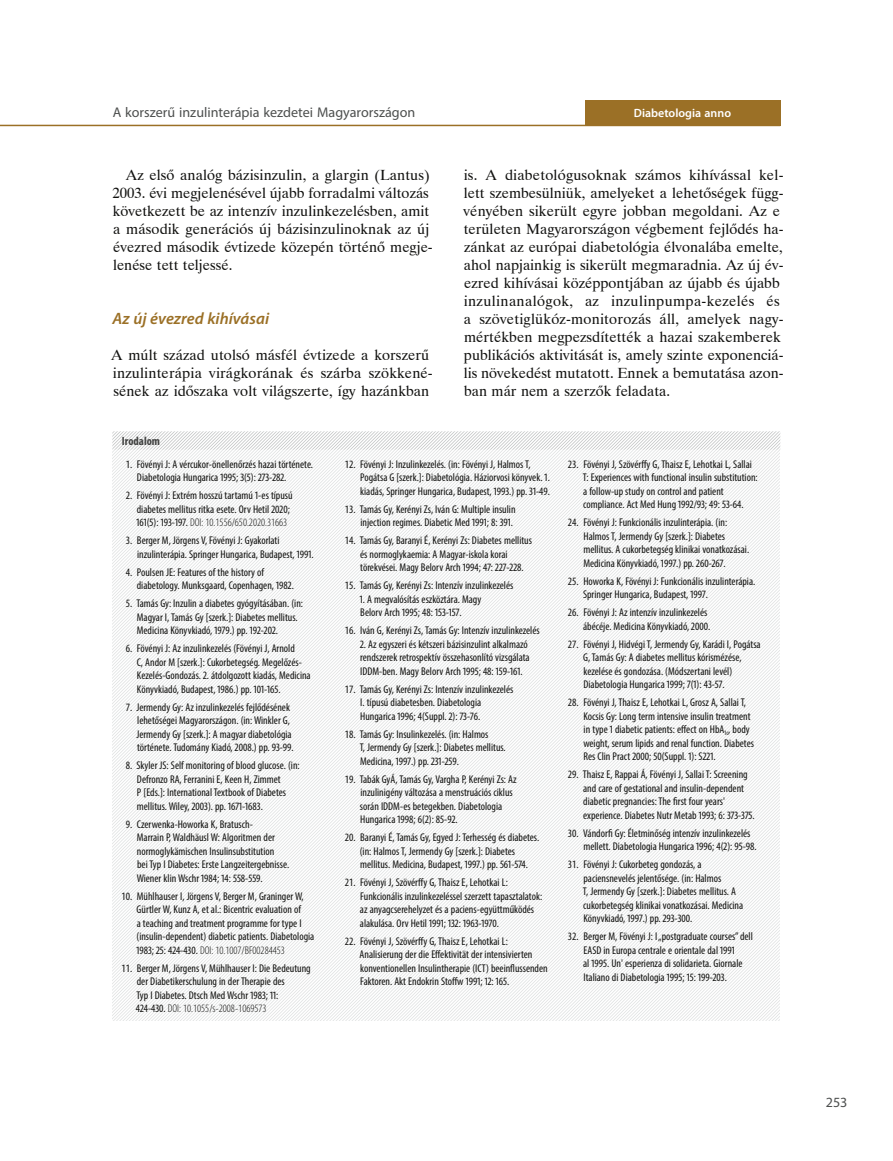
<style>
.page{position:relative;width:893px;height:1161px;background:#fff}
.page>*{position:absolute;margin:0;border:0;box-sizing:border-box;transform-origin:0 0}
.Közcím_1{font:italic 600 16.5px "Myriad Pro";color:#9b7026}
.Normal_beütés_nélkül{font:14.7px/18px "Dutch 801 BTWGL4";color:#11110f}
.t1{font:14.1px "Myriad Pro";color:#4d4f4e}
.t2{font:600 12px "Myriad Pro";color:#fff}
.t3{font:700 condensed 12px "Myriad Pro";color:#404140}
.t4{font:condensed 11.25px/13.5px "Myriad Pro";color:#11110f}
.s1{font-weight:300}
</style>
<div class="page">
<svg style="left:112px;top:431px;width:669px;height:590px"></svg>
<hr style="left:0;top:125px;width:780px;height:1px;background:#9b7026">
<div style="left:585px;top:100px;width:195px;height:25px;background:#9b7026"></div>
<p class="t1" style="left:113px;top:104px;width:304px">A korszerű inzulinterápia kezdetei Magyarországon</p>
<p class="Normal_beütés_nélkül" style="left:113px;top:165px;width:322px;text-indent:13px">Az első analóg bázisinzulin, a glargin (Lantus)<br>2003. évi megjelenésével újabb forradalmi változás következett be az intenzív inzulinkezelésben, amit a második generációs új bázisinzulinoknak az új évezred második évtizede közepén történő megje&shy;lenése tett teljessé.</p>
<p class="Közcím_1" style="left:113px;top:308px;width:158px">Az új évezred kihívásai</p>
<p class="Normal_beütés_nélkül" style="left:111px;top:345px;width:323px">A múlt század utolsó másfél évtizede a korszerű inzulinterápia virágkorának és szárba szökkené&shy;sének az időszaka volt világszerte, így hazánkban</p>
<p class="t2" style="left:634px;top:105px;width:99px">Diabetologia anno</p>
<p class="Normal_beütés_nélkül" style="left:463px;top:165px;width:322px">is. A diabetológusoknak számos kihívással kel&shy;lett szembesülniük, amelyeket a lehetőségek függ&shy;vényében sikerült egyre jobban megoldani. Az e területen Magyarországon végbement fejlődés ha&shy;zánkat az európai diabetológia élvonalába emelte, ahol napjainkig is sikerült megmaradnia. Az új év&shy;ezred kihívásai középpontjában az újabb és újabb inzulinanalógok, az inzulinpumpa-kezelés és a szövetiglükóz-monitorozás áll, amelyek nagy&shy;mértékben megpezsdítették a hazai szakemberek publikációs aktivitását is, amely szinte exponenciá&shy;lis növekedést mutatott. Ennek a bemutatása azon&shy;ban már nem a szerzők feladata.</p>
<p class="t3" style="left:122px;top:434px;width:40px">Irodalom</p>
<p class="t4" style="left:137px;top:457px;width:178px;text-indent:-11px">1. Fövényi J: A vércukor-önellenőrzés hazai története.<br>Diabetologia Hungarica 1995; 3(5): 273-282.</p>
<p class="t4" style="left:136px;top:488px;width:158px;text-indent:-11px">2. Fövényi J: Extrém hosszú tartamú 1-es típusú diabetes mellitus ritka esete. Orv Hetil 2020;<br>161(5): 193-197. <span class="s1">DOI: 10.1556/650.2020.31663</span></p>
<p class="t4" style="left:137px;top:533px;width:178px;text-indent:-11px">3. Berger M, Jörgens V, Fövényi J: Gyakorlati inzulinterápia. Springer Hungarica, Budapest, 1991.</p>
<p class="t4" style="left:137px;top:565px;width:159px;text-indent:-11px">4. Poulsen JE: Features of the history of diabetology. Munksgaard, Copenhagen, 1982.</p>
<p class="t4" style="left:137px;top:596px;width:168px;text-indent:-11px">5. Tamás Gy: Inzulin a diabetes gyógyításában. (in:<br>Magyar I, Tamás Gy [szerk.]: Diabetes mellitus.<br>Medicina Könyvkiadó, 1979.) pp. 192-202.</p>
<p class="t4" style="left:137px;top:641px;width:175px;text-indent:-11px">6. Fövényi J: Az inzulinkezelés (Fövényi J, Arnold<br>C, Andor M [szerk.]: Cukorbetegség. Megelőzés-Kezelés-Gondozás. 2. átdolgozott kiadás, Medicina Könyvkiadó, Budapest, 1986.) pp. 101-165.</p>
<p class="t4" style="left:136px;top:700px;width:159px;text-indent:-11px">7. Jermendy Gy: Az inzulinkezelés fejlődésének lehetőségei Magyarországon. (in: Winkler G, Jermendy Gy [szerk.]: A magyar diabetológia története. Tudomány Kiadó, 2008.) pp. 93-99.</p>
<p class="t4" style="left:137px;top:758px;width:164px;text-indent:-11px">8. Skyler JS: Self monitoring of blood glucose. (in:<br>Defronzo RA, Ferranini E, Keen H, Zimmet<br>P [Eds.]: International Textbook of Diabetes mellitus. Wiley, 2003). pp. 1671-1683.</p>
<p class="t4" style="left:137px;top:817px;width:154px;text-indent:-11px">9. Czerwenka-Howorka K, Bratusch-<br>Marrain P, Waldhäusl W: Algoritmen der normoglykämischen Insulinsubstitution<br>bei Typ I Diabetes: Erste Langzeitergebnisse.<br>Wiener klin Wschr 1984; 14: 558-559.</p>
<p class="t4" style="left:136px;top:889px;width:179px;text-indent:-15px">10. Mühlhauser I, Jörgens V, Berger M, Graninger W, Gürtler W, Kunz A, et al.: Bicentric evaluation of<br>a teaching and treatment programme for type I (insulin-dependent) diabetic patients. Diabetologia 1983; 25: 424-430. <span class="s1">DOI: 10.1007/BF00284453</span></p>
<p class="t4" style="left:136px;top:961px;width:176px;text-indent:-15px">11. Berger M, Jörgens V, Mühlhauser I: Die Bedeutung der Diabetikerschulung in der Therapie des<br>Typ I Diabetes. Dtsch Med Wschr 1983; 11:<br>424-430. <span class="s1">DOI: 10.1055/s-2008-1069573</span></p>
<p class="t4" style="left:360px;top:457px;width:191px;text-indent:-16px">12. Fövényi J: Inzulinkezelés. (in: Fövényi J, Halmos T,<br>Pogátsa G [szerk.]: Diabetológia. Háziorvosi könyvek. 1. kiadás, Springer Hungarica, Budapest, 1993.) pp. 31-49.</p>
<p class="t4" style="left:345px;top:502px;width:172px;text-align:right">13. Tamás Gy, Kerényi Zs, Iván G: Multiple insulin injection regimes. Diabetic Med 1991; 8: 391.</p>
<p class="t4" style="left:360px;top:533px;width:173px;text-indent:-15px">14. Tamás Gy, Baranyi É, Kerényi Zs: Diabetes mellitus és normoglykaemia: A Magyar-iskola korai törekvései. Magy Belorv Arch 1994; 47: 227-228.</p>
<p class="t4" style="left:345px;top:578px;width:170px">15. Tamás Gy, Kerényi Zs: Intenzív inzulinkezelés</p>
<p class="t4" style="left:360px;top:592px;width:123px">1. A megvalósítás eszköztára. Magy<br>Belorv Arch 1995; 48: 153-157.</p>
<p class="t4" style="left:345px;top:623px;width:197px">16. Iván G, Kerényi Zs, Tamás Gy: Intenzív inzulinkezelés</p>
<p class="t4" style="left:360px;top:637px;width:171px">2. Az egyszeri és kétszeri bázisinzulint alkalmazó rendszerek retrospektív összehasonlító vizsgálata<br>IDDM-ben. Magy Belorv Arch 1995; 48: 159-161.</p>
<p class="t4" style="left:360px;top:682px;width:155px;text-indent:-16px">17. Tamás Gy, Kerényi Zs: Intenzív inzulinkezelés<br>I. típusú diabetesben. Diabetologia<br>Hungarica 1996; 4(Suppl. 2): 73-76.</p>
<p class="t4" style="left:360px;top:727px;width:148px;text-indent:-15px">18. Tamás Gy: Insulinkezelés. (in: Halmos<br>T, Jermendy Gy [szerk.]: Diabetes mellitus.<br>Medicina, 1997.) pp. 231-259.</p>
<p class="t4" style="left:360px;top:772px;width:158px;text-indent:-15px">19. Tabák GyÁ, Tamás Gy, Vargha P, Kerényi Zs: Az inzulinigény változása a menstruációs ciklus során IDDM-es betegekben. Diabetologia Hungarica 1998; 6(2): 85-92.</p>
<p class="t4" style="left:360px;top:830px;width:181px;text-indent:-15px">20. Baranyi É, Tamás Gy, Egyed J: Terhesség és diabetes. (in: Halmos T, Jermendy Gy [szerk.]: Diabetes mellitus. Medicina, Budapest, 1997.) pp. 561-574.</p>
<p class="t4" style="left:360px;top:875px;width:184px;text-indent:-15px">21. Fövényi J, Szövérffy G, Thaisz E, Lehotkai L:<br>Funkcionális inzulinkezeléssel szerzett tapasztalatok: az anyagcserehelyzet és a paciens-együttműködés alakulása. Orv Hetil 1991; 132: 1963-1970.</p>
<p class="t4" style="left:360px;top:934px;width:190px;text-indent:-15px">22. Fövényi J, Szövérffy G, Thaisz E, Lehotkai L:<br>Analisierung der die Effektivität der intensivierten konventionellen Insulintherapie (ICT) beeinflussenden Faktoren. Akt Endokrin Stoffw 1991; 12: 165.</p>
<p class="t4" style="left:583px;top:457px;width:176px;text-indent:-15px">23. Fövényi J, Szövérffy G, Thaisz E, Lehotkai L, Sallai T: Experiences with functional insulin substitution: a follow-up study on control and patient compliance. Act Med Hung 1992/93; 49: 53-64.</p>
<p class="t4" style="left:583px;top:515px;width:167px;text-indent:-15px">24. Fövényi J: Funkcionális inzulinterápia. (in:<br>Halmos T, Jermendy Gy [szerk.]: Diabetes mellitus. A cukorbetegség klinikai vonatkozásai.<br>Medicina Könyvkiadó, 1997.) pp. 260-267.</p>
<p class="t4" style="left:583px;top:574px;width:174px;text-indent:-15px">25. Howorka K, Fövényi J: Funkcionális inzulinterápia.<br>Springer Hungarica, Budapest, 1997.</p>
<p class="t4" style="left:568px;top:605px;width:144px;text-align:right">26. Fövényi J: Az intenzív inzulinkezelés ábécéje. Medicina Könyvkiadó, 2000.</p>
<p class="t4" style="left:583px;top:637px;width:179px;text-indent:-15px">27. Fövényi J, Hidvégi T, Jermendy Gy, Karádi I, Pogátsa G, Tamás Gy: A diabetes mellitus kórismézése, kezelése és gondozása. (Módszertani levél)<br>Diabetologia Hungarica 1999; 7(1): 43-57.</p>
<p class="t4" style="left:583px;top:695px;width:172px;text-indent:-15px">28. Fövényi J, Thaisz E, Lehotkai L, Grosz A, Sallai T, Kocsis Gy: Long term intensive insulin treatment in type 1 diabetic patients: effect on HbA<sub>1c</sub>, body weight, serum lipids and renal function. Diabetes Res Clin Pract 2000; 50(Suppl. 1): S221.</p>
<p class="t4" style="left:583px;top:767px;width:173px;text-indent:-15px">29. Thaisz E, Rappai Á, Fövényi J, Sallai T: Screening and care of gestational and insulin-dependent diabetic pregnancies: The first four years' experience. Diabetes Nutr Metab 1993; 6: 373-375.</p>
<p class="t4" style="left:583px;top:826px;width:175px;text-indent:-15px">30. Vándorfi Gy: Életminőség intenzív inzulinkezelés mellett. Diabetologia Hungarica 1996; 4(2): 95-98.</p>
<p class="t4" style="left:583px;top:857px;width:162px;text-indent:-15px">31. Fövényi J: Cukorbeteg gondozás, a paciensnevelés jelentősége. (in: Halmos<br>T, Jermendy Gy [szerk.]: Diabetes mellitus. A cukorbetegség klinikai vonatkozásai. Medicina Könyvkiadó, 1997.) pp. 293-300.</p>
<p class="t4" style="left:583px;top:929px;width:171px;text-indent:-15px">32. Berger M, Fövényi J: I „postgraduate courses” dell EASD in Europa centrale e orientale dal 1991<br>al 1995. Un' esperienza di solidarieta. Giornale Italiano di Diabetologia 1995; 15: 199-203.</p>
<p class="t1" style="left:826px;top:1094px;width:23px">253</p>
</div>
